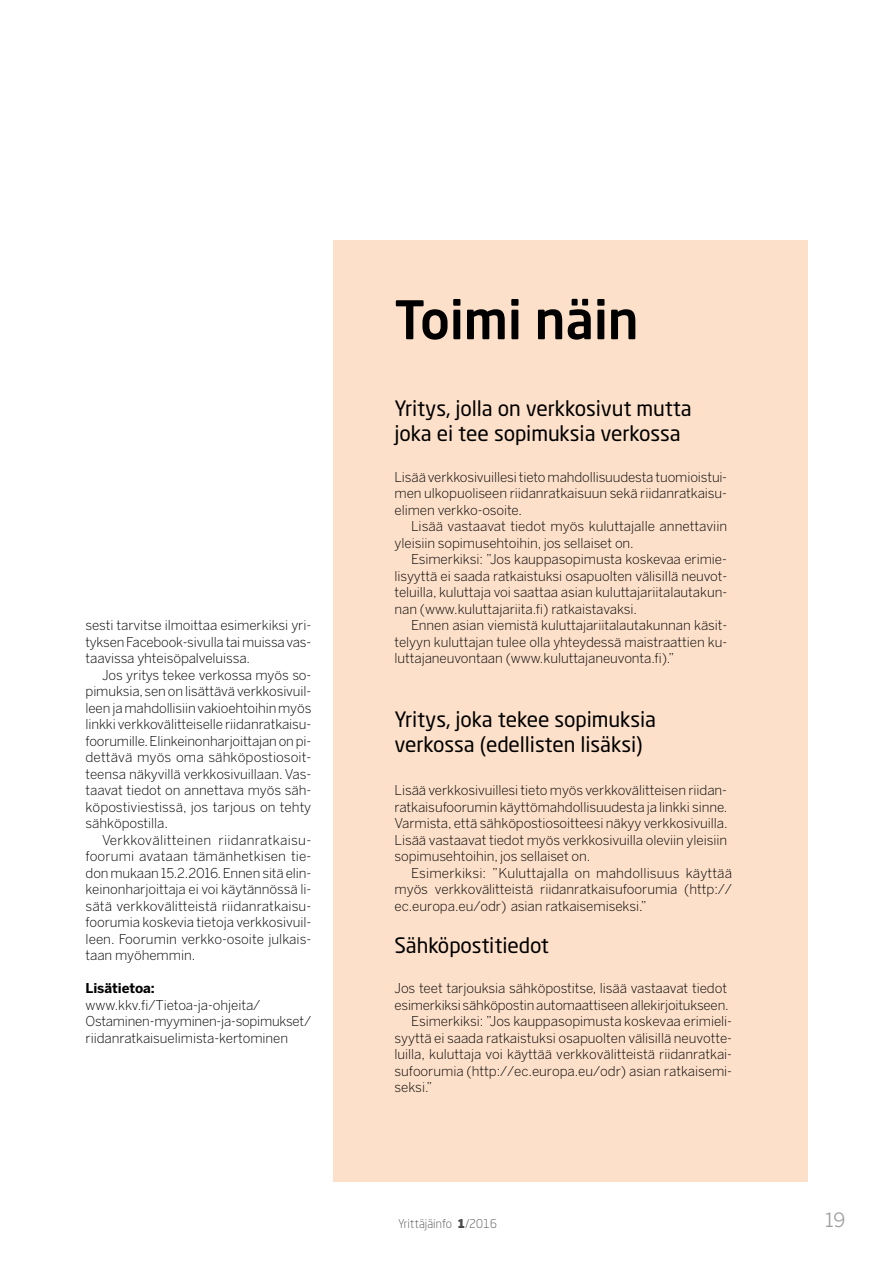
<style>
.page{position:relative;width:893px;height:1263px;background:#fff}
.page>*{position:absolute;margin:0;border:0;box-sizing:border-box;transform-origin:0 0}
.t1{font:500 52.5px "Neo Sans Std";letter-spacing:-.005em;color:#000}
.t2{font:21px/25.5px "Neo Sans Std";letter-spacing:-.005em;color:#000}
.t3{font:19.5px "Benton Sans";color:#9d9d9c}
.t4{font:300 13.5px/16.5px "Benton Sans";letter-spacing:-.005em;color:#000;text-align:justify}
.t5{font:700 13.5px "Benton Sans";letter-spacing:-.005em;color:#000}
.t6{font:300 12px "Neo Sans Std";color:#4a4a49}
.s1{font-weight:900}
</style>
<div class="page">
<div style="left:333px;top:240px;width:475px;height:942px;background:#fde0c9"></div>
<p class="t4" style="left:86px;top:617px;width:227px">sesti tarvitse ilmoittaa esimerkiksi yri&shy;tyksen Facebook-sivulla tai muissa vas&shy;taavissa yhteisöpalveluissa.</p>
<p class="t4" style="left:86px;top:666px;width:227px;text-indent:16px">Jos yritys tekee verkossa myös so&shy;pimuksia, sen on lisättävä verkkosivuil&shy;leen ja mahdollisiin vakioehtoihin myös linkki verkkovälitteiselle riidanratkaisu&shy;foorumille. Elinkeinonharjoittajan on pi&shy;dettävä myös oma sähköpostiosoit&shy;teensa näkyvillä verkkosivuillaan. Vas&shy;taavat tiedot on annettava myös säh&shy;köpostiviestissä, jos tarjous on tehty sähköpostilla.</p>
<p class="t4" style="left:86px;top:831px;width:227px;text-indent:17px">Verkkovälitteinen riidanratkaisu&shy;foorumi avataan tämänhetkisen tie&shy;don mukaan 15.2.2016. Ennen sitä elin&shy;keinonharjoittaja ei voi käytännössä li&shy;sätä verkkovälitteistä riidanratkaisu&shy;foorumia koskevia tietoja verkkosivuil&shy;leen. Foorumin verkko-osoite julkais&shy;taan myöhemmin.</p>
<p class="t5" style="left:86px;top:980px;width:71px">Lisätietoa:</p>
<p class="t4" style="left:86px;top:996px;width:227px;text-align:left">www.kkv.fi/Tietoa-ja-ohjeita/<br>Ostaminen-myyminen-ja-sopimukset/ riidanratkaisuelimista-kertominen</p>
<h1 class="t1" style="left:394px;top:287px;width:246px">Toimi näin</h1>
<h2 class="t2" style="left:394px;top:395px;width:299px">Yritys, jolla on verkkosivut mutta joka ei tee sopimuksia verkossa</h2>
<p class="t4" style="left:394px;top:468px;width:334px">Lisää verkkosivuillesi tieto mahdollisuudesta tuomioistui&shy;men ulkopuoliseen riidanratkaisuun sekä riidanratkaisu&shy;elimen verkko-osoite.</p>
<p class="t4" style="left:394px;top:518px;width:334px;text-indent:16px">Lisää vastaavat tiedot myös kuluttajalle annettaviin yleisiin sopimusehtoihin, jos sellaiset on.</p>
<p class="t4" style="left:394px;top:551px;width:334px;text-indent:16px">Esimerkiksi: ”Jos kauppasopimusta koskevaa erimie&shy;lisyyttä ei saada ratkaistuksi osapuolten välisillä neuvot&shy;teluilla, kuluttaja voi saattaa asian kuluttajariitalautakun&shy;nan (www.kuluttajariita.fi) ratkaistavaksi.</p>
<p class="t4" style="left:394px;top:617px;width:334px;text-indent:16px">Ennen asian viemistä kuluttajariitalautakunnan käsit&shy;telyyn kuluttajan tulee olla yhteydessä maistraattien ku&shy;luttajaneuvontaan (www.kuluttajaneuvonta.fi).”</p>
<h2 class="t2" style="left:394px;top:706px;width:263px">Yritys, joka tekee sopimuksia verkossa (edellisten lisäksi)</h2>
<p class="t4" style="left:394px;top:782px;width:335px">Lisää verkkosivuillesi tieto myös verkkovälitteisen riidan&shy;ratkaisufoorumin käyttömahdollisuudesta ja linkki sinne.<br>Varmista, että sähköpostiosoitteesi näkyy verkkosivuilla.<br>Lisää vastaavat tiedot myös verkkosivuilla oleviin yleisiin sopimusehtoihin, jos sellaiset on.</p>
<p class="t4" style="left:394px;top:864px;width:339px;text-indent:16px">Esimerkiksi: ”Kuluttajalla on mahdollisuus käyttää myös verkkovälitteistä riidanratkaisufoorumia (http:// ec.europa.eu/odr) asian ratkaisemiseksi.”</p>
<h2 class="t2" style="left:394px;top:932px;width:156px">Sähköpostitiedot</h2>
<p class="t4" style="left:394px;top:980px;width:334px">Jos teet tarjouksia sähköpostitse, lisää vastaavat tiedot</p>
<p class="t4" style="left:394px;top:996px;width:336px">esimerkiksi sähköpostin automaattiseen allekirjoitukseen.</p>
<p class="t4" style="left:411px;top:1013px;width:323px">Esimerkiksi: ”Jos kauppasopimusta koskevaa erimieli-</p>
<p class="t4" style="left:394px;top:1029px;width:339px">syyttä ei saada ratkaistuksi osapuolten välisillä neuvotte-</p>
<p class="t4" style="left:394px;top:1046px;width:339px">luilla, kuluttaja voi käyttää verkkovälitteistä riidanratkai-</p>
<p class="t4" style="left:394px;top:1062px;width:339px">sufoorumia (http://ec.europa.eu/odr) asian ratkaisemi-</p>
<p class="t4" style="left:394px;top:1079px;width:39px">seksi.”</p>
<p class="t6" style="left:398px;top:1216px;width:100px">Yrittäjäinfo <span class="s1">1</span>/2016</p>
<h3 class="t3" style="left:825px;top:1209px;width:22px">19</h3>
</div>
